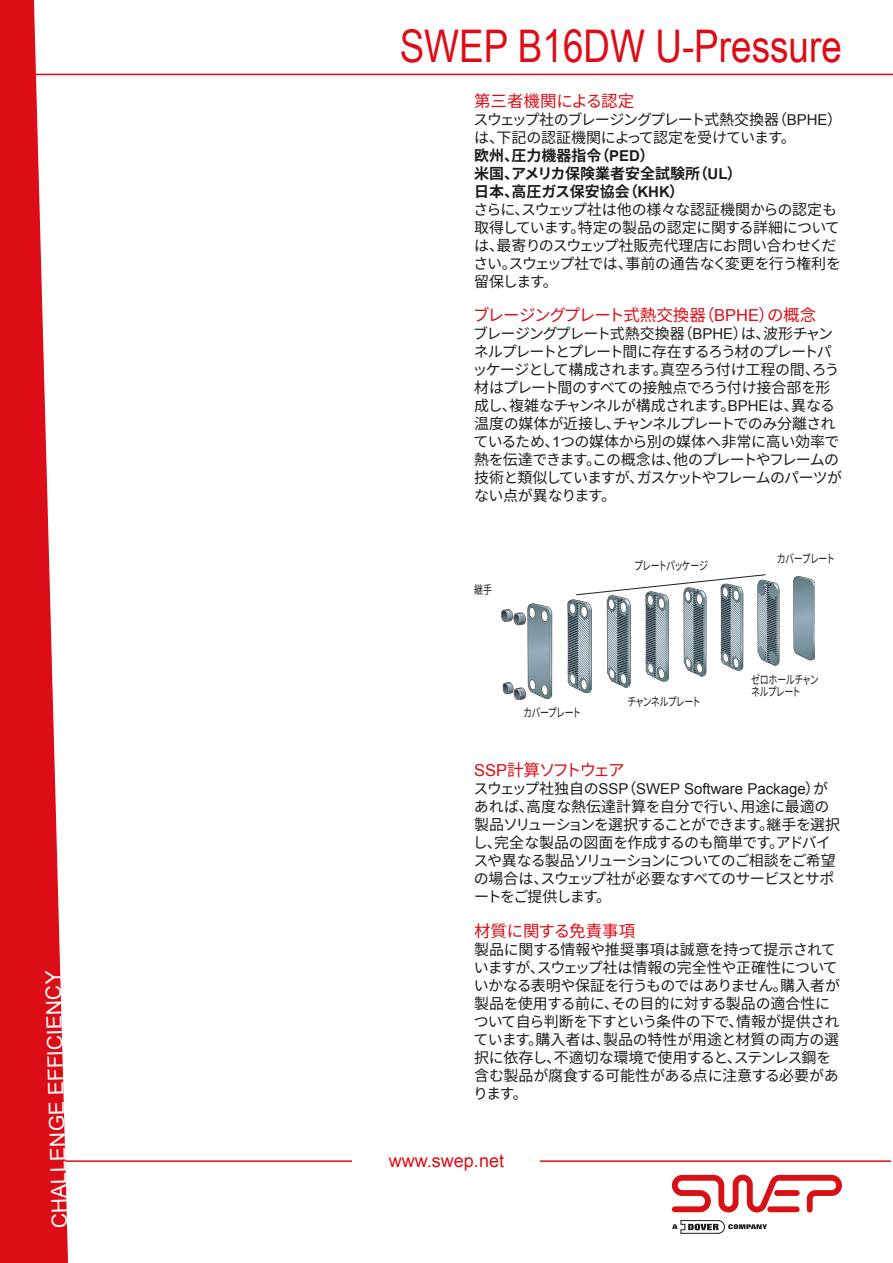
<style>
.page{position:relative;width:893px;height:1263px;background:#fff}
.page>*{position:absolute;margin:0;border:0;box-sizing:border-box;transform-origin:0 0}
.Rubrik_Arial_bold_30{font:45px "Arial Narrow";color:#dc0d16}
.t1{font:21px "Arial";color:#fff}
.t2{font:18px "Arial";color:#dc0d16}
.t3{font:16.5px "Noto Sans CJ Kjp";letter-spacing:-.055em;color:#dc0d16}
.t4{font:16.5px "Noto Sans CJ Kjp";letter-spacing:-.125em;color:#dc0d16}
.t5{font:16.5px "Noto Sans CJ Kjp";color:#dc0d16}
.t6{font:16.5px "Noto Sans CJ Kjp";letter-spacing:-.01em;color:#dc0d16}
.t7{font:15px/18px "Noto Sans CJ Kjp";letter-spacing:-.045em;color:#1d1d1b}
.t8{font:15px/18px "Noto Sans CJ Kjp";letter-spacing:-.065em;color:#1d1d1b}
.t9{font:15px/18px "Noto Sans CJ Kjp";letter-spacing:-.025em;color:#1d1d1b}
.t10{font:15px "Arial";color:#1d1d1b}
.t11{font:12px/12px "Noto Sans CJ Kjp";letter-spacing:-.08em;color:#1d1d1b;scale:.75 1}
.s1{font-family:"Arial"}
.s2{font-weight:700}
.s3{font-family:"Arial";font-weight:700}
.s4{font-family:"Noto Sans CJ Kjp"}
</style>
<div class="page">
<svg style="left:672px;top:1220px;width:95px;height:13px"></svg>
<svg style="left:672px;top:1175px;width:170px;height:37px"></svg>
<svg style="left:0;top:0;width:68px;height:1263px;fill:#dc0d16"></svg>
<hr style="left:0;top:1160px;width:891px;height:2px;background:#dc0d16">
<hr style="left:0;top:74px;width:893px;height:1px;background:#dc0d16">
<div style="left:353px;top:1154px;width:187px;height:13px;background:#fff"></div>
<img style="left:501px;top:577px;width:314px;height:122px">
<svg style="left:575px;top:574px;width:191px;height:22px"></svg>
<h2 class="t1" style="left:47px;top:1229px;width:259px;rotate:-92deg">CHALLENGE EFFICIENCY</h2>
<p class="Rubrik_Arial_bold_30" style="left:400px;top:14px;width:444px">SWEP B16DW U-Pressure</p>
<p class="t5" style="left:474px;top:91px;width:162px">第三者機関による認定</p>
<p class="t7" style="left:473px;top:110px;width:370px">スウェップ社のブレージングプレート式熱交換器（<span class="s1">BPHE</span>）は、下記の認証機関によって認定を受けています。<br><span class="s2">欧州、圧力機器指令（</span><span class="s3">PED</span><span class="s2">）<br>米国、アメリカ保険業者安全試験所（</span><span class="s3">UL</span><span class="s2">）<br>日本、高圧ガス保安協会（</span><span class="s3">KHK</span><span class="s2">）<br></span>さらに、スウェップ社は他の様々な認証機関からの認定も取得しています。特定の製品の認定に関する詳細については、最寄りのスウェップ社販売代理店にお問い合わせください。スウェップ社では、事前の通告なく変更を行う権利を留保します。</p>
<p class="t3" style="left:473px;top:306px;width:345px">ブレージングプレート式熱交換器（<span class="s1">BPHE</span>）の概念</p>
<p class="t8" style="left:472px;top:325px;width:371px">ブレージングプレート式熱交換器（<span class="s1">BPHE</span>）は、波形チャンネルプレートとプレート間に存在するろう材のプレートパッケージとして構成されます。真空ろう付け工程の間、ろう材はプレート間のすべての接触点でろう付け接合部を形成し、複雑なチャンネルが構成されます。<span class="s1">BPHE</span>は、異なる温度の媒体が近接し、チャンネルプレートでのみ分離されているため、<span class="s1">1</span>つの媒体から別の媒体へ非常に高い効率で熱を伝達できます。この概念は、他のプレートやフレームの技術と類似していますが、ガスケットやフレームのパーツがない点が異なります。</p>
<p class="t11" style="left:474px;top:584px;width:25px">継手</p>
<p class="t11" style="left:523px;top:707px;width:79px">カバープレート</p>
<p class="t11" style="left:634px;top:560px;width:100px">プレートパッケージ</p>
<p class="t11" style="left:627px;top:695px;width:99px">チャンネルプレート</p>
<p class="t11" style="left:777px;top:552px;width:79px">カバープレート</p>
<p class="t11" style="left:751px;top:673px;width:92px">ゼロホールチャンネルプレート</p>
<p class="t4" style="left:474px;top:761px;width:152px"><span class="s1">SSP</span>計算ソフトウェア</p>
<p class="t10" style="left:473px;top:779px;width:356px"><span class="s4">スウェップ社独自の</span>SSP<span class="s4">（</span>SWEP Software Package<span class="s4">）が</span></p>
<p class="t7" style="left:473px;top:798px;width:369px">あれば、高度な熱伝達計算を自分で行い、用途に最適の製品ソリューションを選択することができます。継手を選択し、完全な製品の図面を作成するのも簡単です。アドバイスや異なる製品ソリューションについてのご相談をご希望の場合は、スウェップ社が必要なすべてのサービスとサポートをご提供します。</p>
<p class="t6" style="left:474px;top:922px;width:163px">材質に関する免責事項</p>
<p class="t9" style="left:473px;top:941px;width:369px">製品に関する情報や推奨事項は誠意を持って提示されていますが、スウェップ社は情報の完全性や正確性についていかなる表明や保証を行うものではありません。購入者が製品を使用する前に、その目的に対する製品の適合性について自ら判断を下すという条件の下で、情報が提供されています。購入者は、製品の特性が用途と材質の両方の選択に依存し、不適切な環境で使用すると、ステンレス鋼を含む製品が腐食する可能性がある点に注意する必要があります。</p>
<p class="t2" style="left:389px;top:1149px;width:117px">www.swep.net</p>
</div>
